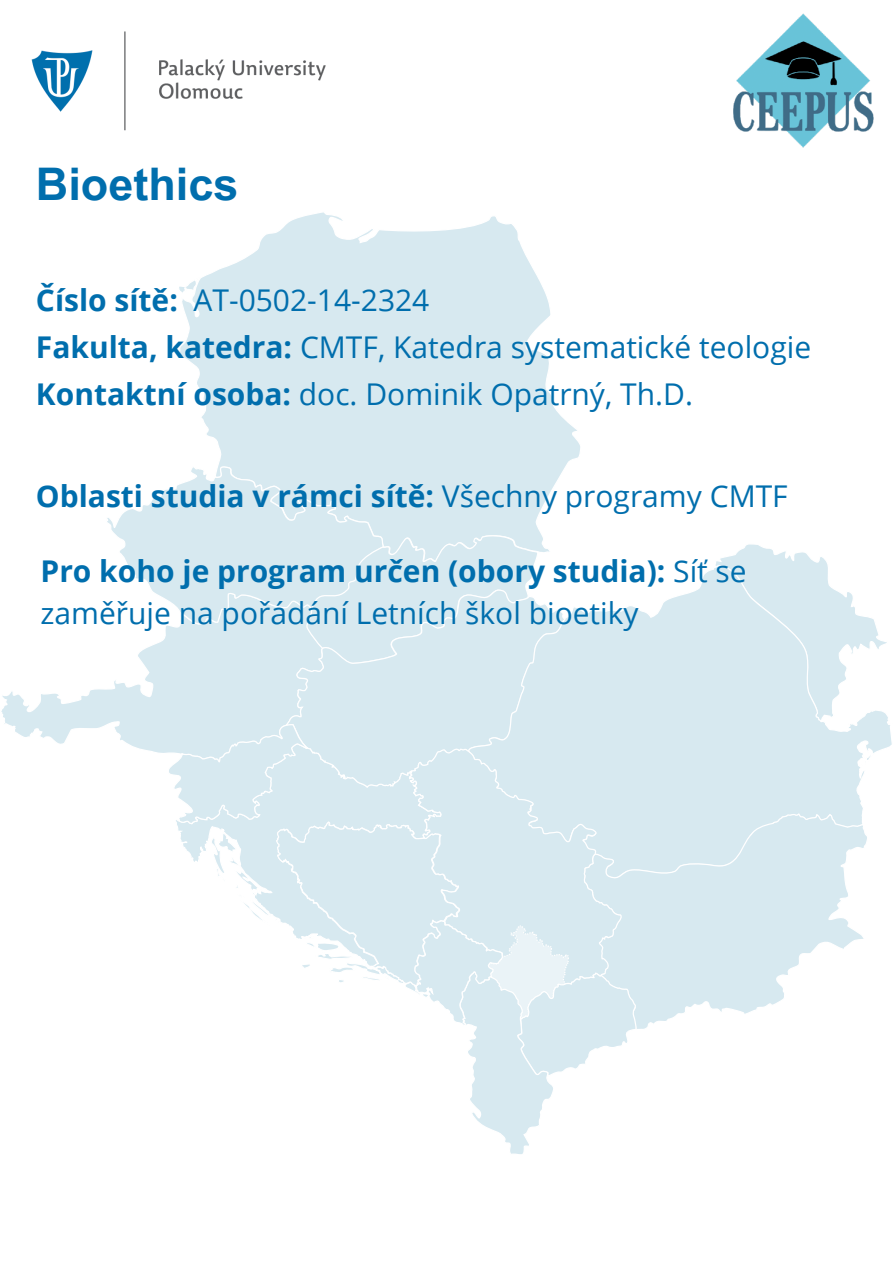
<style>
.page{position:relative;width:893px;height:1264px;background:#fff}
.page>*{position:absolute;margin:0;border:0;box-sizing:border-box;transform-origin:0 0}
.t1{font:700 45px "Arial MT Pro";color:#006ead}
.t2{font:30px/41.5px "Open Sans";color:#006ead}
.t3{font:700 30px "Open Sans";color:#006ead}
.s1{font-weight:700}
.s2{font-weight:400}
</style>
<div class="page">
<img style="left:733px;top:13px;width:140px;height:135px">
<img style="left:31px;top:31px;width:295px;height:100px">
<svg style="left:179px;top:212px;width:401px;height:340px"></svg>
<svg style="left:179px;top:276px;width:21px;height:21px"></svg>
<svg style="left:716px;top:544px;width:111px;height:20px"></svg>
<svg style="left:1px;top:665px;width:283px;height:88px"></svg>
<svg style="left:107px;top:465px;width:432px;height:200px"></svg>
<div style="left:284px;top:589px;width:183px;height:134px;background:#d7e9f0"></div>
<svg style="left:467px;top:564px;width:425px;height:247px"></svg>
<svg style="left:637px;top:811px;width:230px;height:218px"></svg>
<svg style="left:167px;top:723px;width:470px;height:431px"></svg>
<p class="t1" style="left:36px;top:167px;width:204px">Bioethics</p>
<p class="t2" style="left:36px;top:279px;width:395px"><span class="s1">Číslo sítě:</span> AT-0502-14-2324</p>
<p class="t2" style="left:36px;top:326px;width:776px"><span class="s1">Fakulta, katedra:</span> CMTF, Katedra systematické teologie</p>
<p class="t2" style="left:36px;top:372px;width:658px"><span class="s1">Kontaktní osoba:</span> doc. Dominik Opatrný, Th.D.</p>
<p class="t3" style="left:36px;top:475px;width:753px">Oblasti studia v rámci sítě: <span class="s2">Všechny programy CMTF</span></p>
<p class="t2" style="left:41px;top:550px;width:707px"><span class="s1">Pro koho je program určen (obory studia):</span> Síť se zaměřuje na pořádání Letních škol bioetiky</p>
</div>
